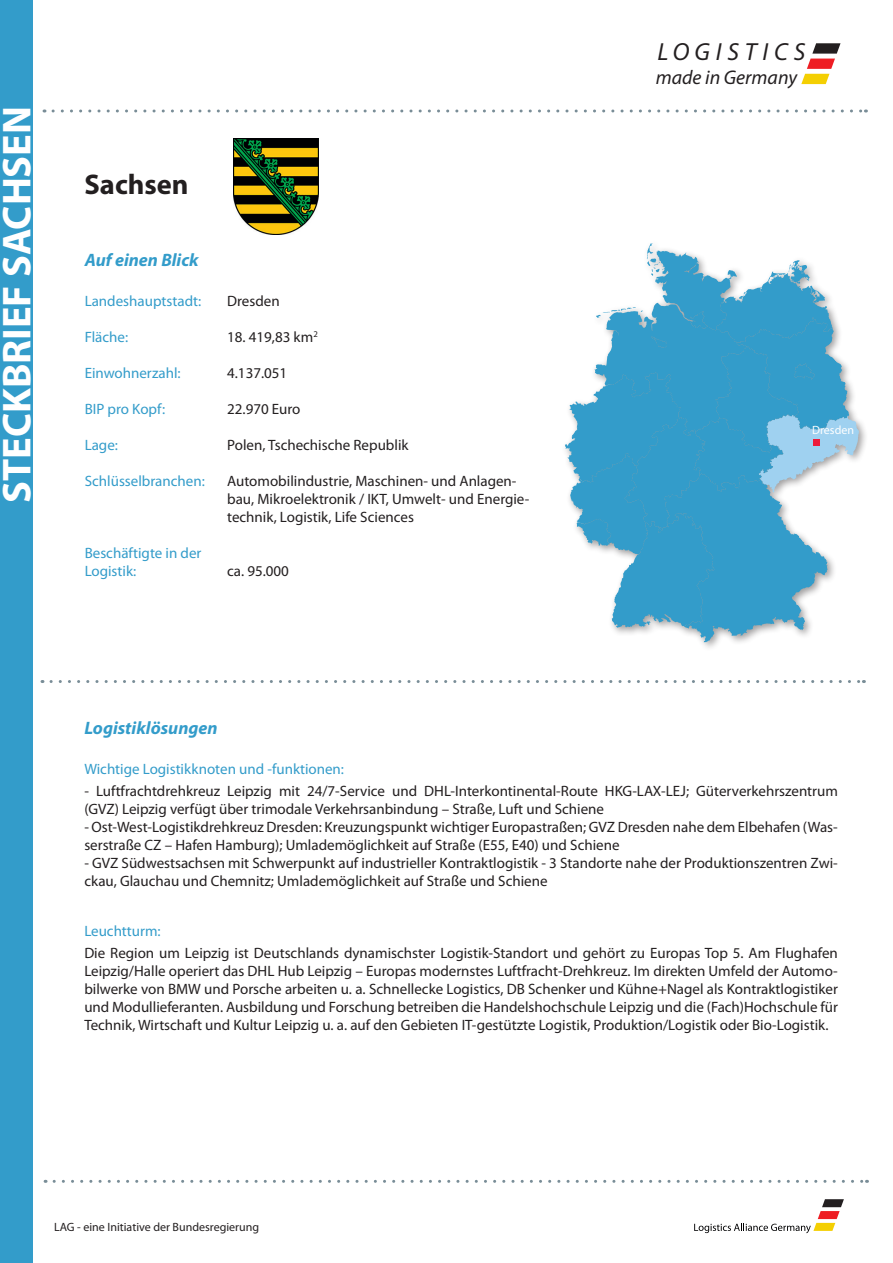
<style>
.page{position:relative;width:893px;height:1263px;background:#fff}
.page>*{position:absolute;margin:0;border:0;box-sizing:border-box;transform-origin:0 0}
.t1{font:700 40.5px "Myriad Pro";color:#fff}
.t2{font:700 28.5px "Myriad Pro";color:#231f20}
.t3{font:italic 24.75px "Myriad Pro";letter-spacing:.235em;color:#231f20}
.t4{font:italic 19.8px "Myriad Pro";color:#231f20}
.t5{font:italic 700 18px "Myriad Pro";color:#339cca}
.t6{font:15px/18px "Myriad Pro";color:#231f20}
.t7{font:15px/18px "Myriad Pro";color:#339cca}
.t8{font:12px "Myriad Pro";color:#231f20}
.t9{font:12px "Myriad Pro";color:#fff}
</style>
<div class="page">
<div style="left:0;top:1px;width:33px;height:1262px;background:#339cca"></div>
<svg style="left:53px;top:109px;width:813px;height:3px"></svg>
<svg style="left:54px;top:1180px;width:813px;height:3px"></svg>
<svg style="left:51px;top:680px;width:813px;height:3px"></svg>
<svg style="left:694px;top:1199px;width:150px;height:34px"></svg>
<svg style="left:801px;top:43px;width:39px;height:41px"></svg>
<svg style="left:565px;top:243px;width:294px;height:399px"></svg>
<img style="left:234px;top:139px;width:85px;height:95px">
<div style="left:813px;top:439px;width:7px;height:7px;background:#ed1a3a"></div>
<h1 class="t1" style="left:-10px;top:503px;width:398px;rotate:-90deg">STECKBRIEF SACHSEN</h1>
<h2 class="t2" style="left:84px;top:166px;width:106px">Sachsen</h2>
<p class="t5" style="left:85px;top:248px;width:116px">Auf einen Blick</p>
<p class="t7" style="left:85px;top:292px;width:118px">Landeshauptstadt:</p>
<p class="t6" style="left:227px;top:292px;width:54px">Dresden</p>
<p class="t7" style="left:85px;top:328px;width:45px">Fläche:</p>
<p class="t6" style="left:227px;top:328px;width:92px">18. 419,83 km<sup>2</sup></p>
<p class="t7" style="left:85px;top:364px;width:97px">Einwohnerzahl:</p>
<p class="t6" style="left:227px;top:364px;width:62px">4.137.051</p>
<p class="t7" style="left:85px;top:400px;width:82px">BIP pro Kopf:</p>
<p class="t6" style="left:227px;top:400px;width:75px">22.970 Euro</p>
<p class="t7" style="left:85px;top:436px;width:35px">Lage:</p>
<p class="t6" style="left:227px;top:436px;width:183px">Polen, Tschechische Republik</p>
<p class="t7" style="left:85px;top:472px;width:122px">Schlüsselbranchen:</p>
<p class="t6" style="left:227px;top:472px;width:304px">Automobilindustrie, Maschinen- und Anlagen&shy;bau, Mikroelektronik / IKT, Umwelt- und Energie&shy;technik, Logistik, Life Sciences</p>
<p class="t7" style="left:85px;top:544px;width:118px">Beschäftigte in der<br>Logistik:</p>
<p class="t6" style="left:227px;top:562px;width:63px">ca. 95.000</p>
<h3 class="t3" style="left:657px;top:37px;width:150px">LOGISTICS</h3>
<h3 class="t4" style="left:656px;top:65px;width:143px">made in Germany</h3>
<p class="t9" style="left:812px;top:423px;width:43px">Dresden</p>
<p class="t5" style="left:84px;top:716px;width:135px">Logistiklösungen</p>
<p class="t7" style="left:84px;top:760px;width:261px">Wichtige Logistikknoten und -funktionen:</p>
<p class="t6" style="left:84px;top:782px;width:755px">- Luftfrachtdrehkreuz Leipzig mit 24/7-Service und DHL-Interkontinental-Route HKG-LAX-LEJ; Güterverkehrszentrum (GVZ) Leipzig verfügt über trimodale Verkehrsanbindung – Straße, Luft und Schiene</p>
<p class="t6" style="left:84px;top:818px;width:755px">- Ost-West-Logistikdrehkreuz Dresden: Kreuzungspunkt wichtiger Europastraßen; GVZ Dresden nahe dem Elbehafen (Was&shy;serstraße CZ – Hafen Hamburg); Umlademöglichkeit auf Straße (E55, E40) und Schiene</p>
<p class="t6" style="left:84px;top:854px;width:755px">- GVZ Südwestsachsen mit Schwerpunkt auf industrieller Kontraktlogistik - 3 Standorte nahe der Produktionszentren Zwi&shy;ckau, Glauchau und Chemnitz; Umlademöglichkeit auf Straße und Schiene</p>
<p class="t7" style="left:84px;top:922px;width:78px">Leuchtturm:</p>
<p class="t6" style="left:84px;top:944px;width:755px;text-align:justify">Die Region um Leipzig ist Deutschlands dynamischster Logistik-Standort und gehört zu Europas Top 5. Am Flughafen Leipzig/Halle operiert das DHL Hub Leipzig – Europas modernstes Luftfracht-Drehkreuz. Im direkten Umfeld der Automo&shy;bilwerke von BMW und Porsche arbeiten u. a. Schnellecke Logistics, DB Schenker und Kühne+Nagel als Kontraktlogistiker und Modullieferanten. Ausbildung und Forschung betreiben die Handelshochschule Leipzig und die (Fach)Hochschule für Technik, Wirtschaft und Kultur Leipzig u. a. auf den Gebieten IT-gestützte Logistik, Produktion/Logistik oder Bio-Logistik.</p>
<p class="t8" style="left:54px;top:1219px;width:207px">LAG - eine Initiative der Bundesregierung</p>
</div>
